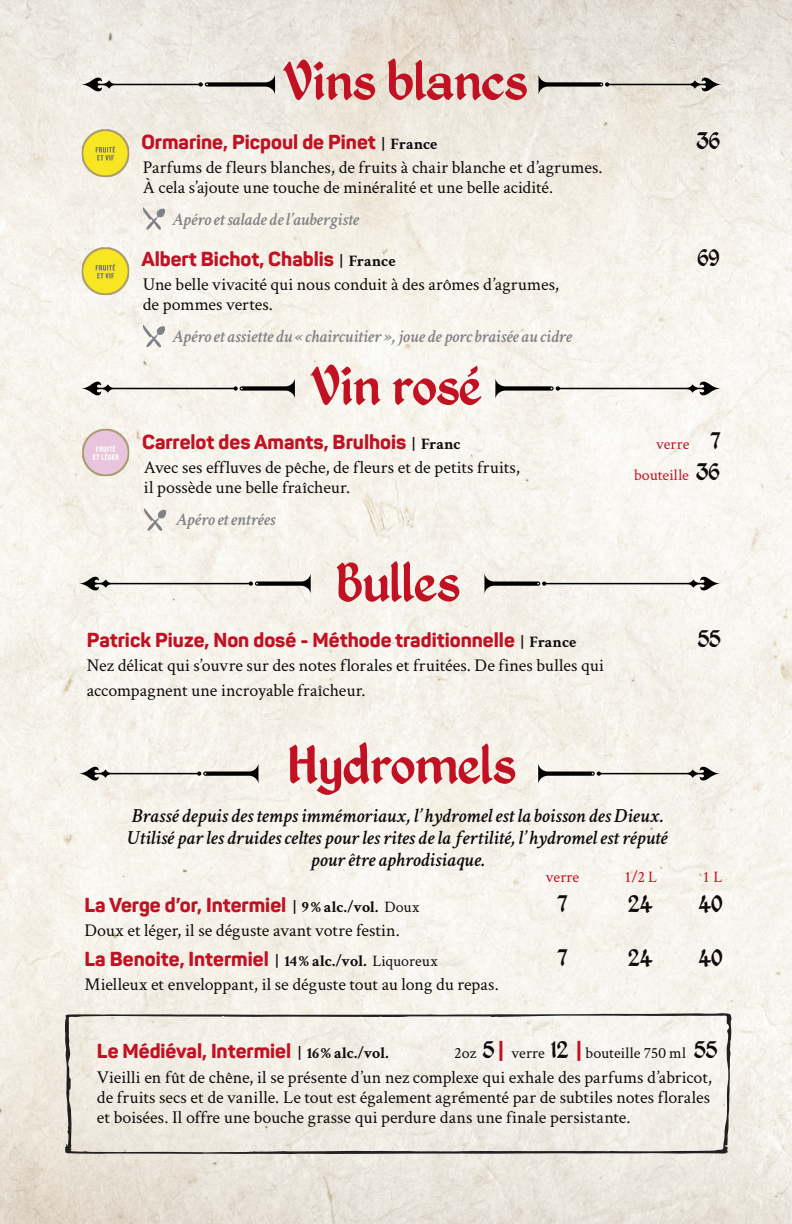
<style>
.page{position:relative;width:792px;height:1224px;background:#fff}
.page>*{position:absolute;margin:0;border:0;box-sizing:border-box;transform-origin:0 0}
.t1{font:60px "Kingthings Petrock";color:#c11223}
.Bière{font:26px "Kingthings Petrock";letter-spacing:-.005em;color:#110a0c}
.Bière-2{font:800 20px "Panton";color:#c11223}
.Petit_discours{font:italic 600 20px/22px "Crimson Text";color:#110a0c;text-align:center}
.Brasseur{font:800 20px "Panton";color:#c11223}
.description{font:18px/20px "Crimson Text";color:#110a0c}
.Brasseur-2{font:18px/20px "Crimson Text";letter-spacing:.005em;color:#110a0c;text-align:justify}
.Accord_Vin{font:italic 600 18px "Crimson Text";letter-spacing:-.005em;color:#808285}
.Brasseur-3{font:16px "Crimson Text";color:#110a0c}
.Bière-3{font:16px "Crimson Text";color:#c11223}
.Brasseur-4{font:16px "Crimson Text";color:#c11223}
.s1{font-family:"Crimson Text";font-weight:700;font-size:16px;color:#110a0c}
.s2{font-family:"Kingthings Petrock";font-size:26px;color:#110a0c}
.s3{font-family:"Crimson Text";font-weight:400;font-size:16px;color:#110a0c}
.s4{font-family:"Kingthings Petrock";font-size:26px}
.s5{font-family:"Panton";font-weight:800;font-size:20px;color:#c11223}
</style>
<div class="page">
<img style="left:0;top:0;width:792px;height:1224px">
<svg style="left:81px;top:74px;width:194px;height:21px;background:#c9c6c0"></svg>
<svg style="left:539px;top:74px;width:183px;height:21px;background:#c5c0b8"></svg>
<svg style="left:65px;top:1013px;width:667px;height:141px;background:#eae6de"></svg>
<img style="left:79px;top:127px;width:53px;height:52px">
<svg style="left:141px;top:207px;width:24px;height:24px"></svg>
<img style="left:79px;top:244px;width:52px;height:53px">
<svg style="left:141px;top:325px;width:24px;height:24px"></svg>
<svg style="left:79px;top:764px;width:179px;height:20px"></svg>
<svg style="left:538px;top:764px;width:182px;height:20px"></svg>
<svg style="left:79px;top:574px;width:232px;height:20px"></svg>
<svg style="left:484px;top:574px;width:236px;height:20px"></svg>
<img style="left:81px;top:426px;width:51px;height:53px">
<svg style="left:142px;top:508px;width:24px;height:25px"></svg>
<svg style="left:81px;top:378px;width:214px;height:21px"></svg>
<svg style="left:495px;top:378px;width:226px;height:21px"></svg>
<p class="t1" style="left:283px;top:46px;width:246px">Vins blancs</p>
<p class="Bière-2" style="left:141px;top:129px;width:298px">Ormarine, Picpoul de Pinet <span class="s1">| France</span></p>
<p class="Bière" style="left:696px;top:125px;width:25px">36</p>
<p class="description" style="left:143px;top:157px;width:461px">Parfums de fleurs blanches, de fruits à chair blanche et d’agrumes.<br>À cela s’ajoute une touche de minéralité et une belle acidité.</p>
<p class="Accord_Vin" style="left:172px;top:207px;width:189px">Apéro et salade de l’aubergiste</p>
<p class="Bière-2" style="left:141px;top:246px;width:256px">Albert Bichot, Chablis <span class="s1">| France</span></p>
<p class="Bière" style="left:697px;top:242px;width:24px">69</p>
<p class="description" style="left:143px;top:274px;width:418px">Une belle vivacité qui nous conduit à des arômes d’agrumes, de pommes vertes.</p>
<p class="Accord_Vin" style="left:172px;top:324px;width:401px">Apéro et assiette du « chaircuitier », joue de porc braisée au cidre</p>
<p class="t1" style="left:310px;top:351px;width:173px">Vin rosé</p>
<p class="Bière-2" style="left:142px;top:429px;width:320px">Carrelot des Amants, Brulhois <span class="s1">| Franc</span></p>
<p class="Bière-3" style="left:656px;top:433px;width:66px">verre <span class="s2">7</span></p>
<p class="description" style="left:144px;top:456px;width:377px">Avec ses effluves de pêche, de fleurs et de petits fruits, il possède une belle fraîcheur.</p>
<p class="Accord_Vin" style="left:176px;top:506px;width:101px">Apéro et entrées</p>
<p class="Bière-3" style="left:634px;top:464px;width:87px">bouteille <span class="s2">36</span></p>
<p class="t1" style="left:336px;top:548px;width:126px">Bulles</p>
<p class="Bière-2" style="left:87px;top:627px;width:491px">Patrick Piuze, Non dosé - Méthode traditionnelle <span class="s1">| France</span></p>
<p class="Bière" style="left:697px;top:624px;width:25px">55</p>
<p class="description" style="left:87px;top:655px;width:519px">Nez délicat qui s’ouvre sur des notes florales et fruitées. De fines bulles qui</p>
<p class="description" style="left:87px;top:679px;width:280px">accompagnent une incroyable fraîcheur.</p>
<p class="t1" style="left:289px;top:730px;width:229px">Hydromels</p>
<p class="Petit_discours" style="left:128px;top:803px;width:541px">Brassé depuis des temps immémoriaux, l’hydromel est la boisson des Dieux.<br>Utilisé par les druides celtes pour les rites de la fertilité, l’hydromel est réputé pour être aphrodisiaque.</p>
<p class="Brasseur-4" style="left:546px;top:866px;width:35px">verre</p>
<p class="Brasseur-4" style="left:624px;top:866px;width:34px">1/2 L</p>
<p class="Brasseur-4" style="left:703px;top:866px;width:21px">1 L</p>
<p class="Bière-2" style="left:85px;top:892px;width:336px">La Verge d’or, Intermiel <span class="s1">| 9% alc./vol.</span> <span class="s3">Doux</span></p>
<p class="Bière" style="left:557px;top:888px;width:12px">7</p>
<p class="Bière" style="left:628px;top:888px;width:26px">24</p>
<p class="Bière" style="left:698px;top:888px;width:26px">40</p>
<p class="description" style="left:85px;top:919px;width:317px">Doux et léger, il se déguste avant votre festin.</p>
<p class="Bière-2" style="left:85px;top:946px;width:355px">La Benoite, Intermiel <span class="s1">| 14% alc./vol.</span> <span class="s3">Liquoreux</span></p>
<p class="Bière" style="left:557px;top:943px;width:12px">7</p>
<p class="Bière" style="left:628px;top:943px;width:26px">24</p>
<p class="Bière" style="left:698px;top:943px;width:26px">40</p>
<p class="description" style="left:85px;top:974px;width:416px">Mielleux et enveloppant, il se déguste tout au long du repas.</p>
<p class="Brasseur" style="left:97px;top:1038px;width:293px">Le Médiéval, Intermiel <span class="s1">| 16% alc./vol.</span></p>
<p class="Brasseur-3" style="left:454px;top:1042px;width:265px">2oz <span class="s4">5</span> <span class="s5">|</span> verre <span class="s4">12</span> <span class="s5">|</span> bouteille 750 ml <span class="s4">55</span></p>
<p class="Brasseur-2" style="left:97px;top:1067px;width:616px">Vieilli en fût de chêne, il se présente d’un nez complexe qui exhale des parfums d’abricot, de fruits secs et de vanille. Le tout est également agrémenté par de subtiles notes florales et boisées. Il offre une bouche grasse qui perdure dans une finale persistante.</p>
</div>
